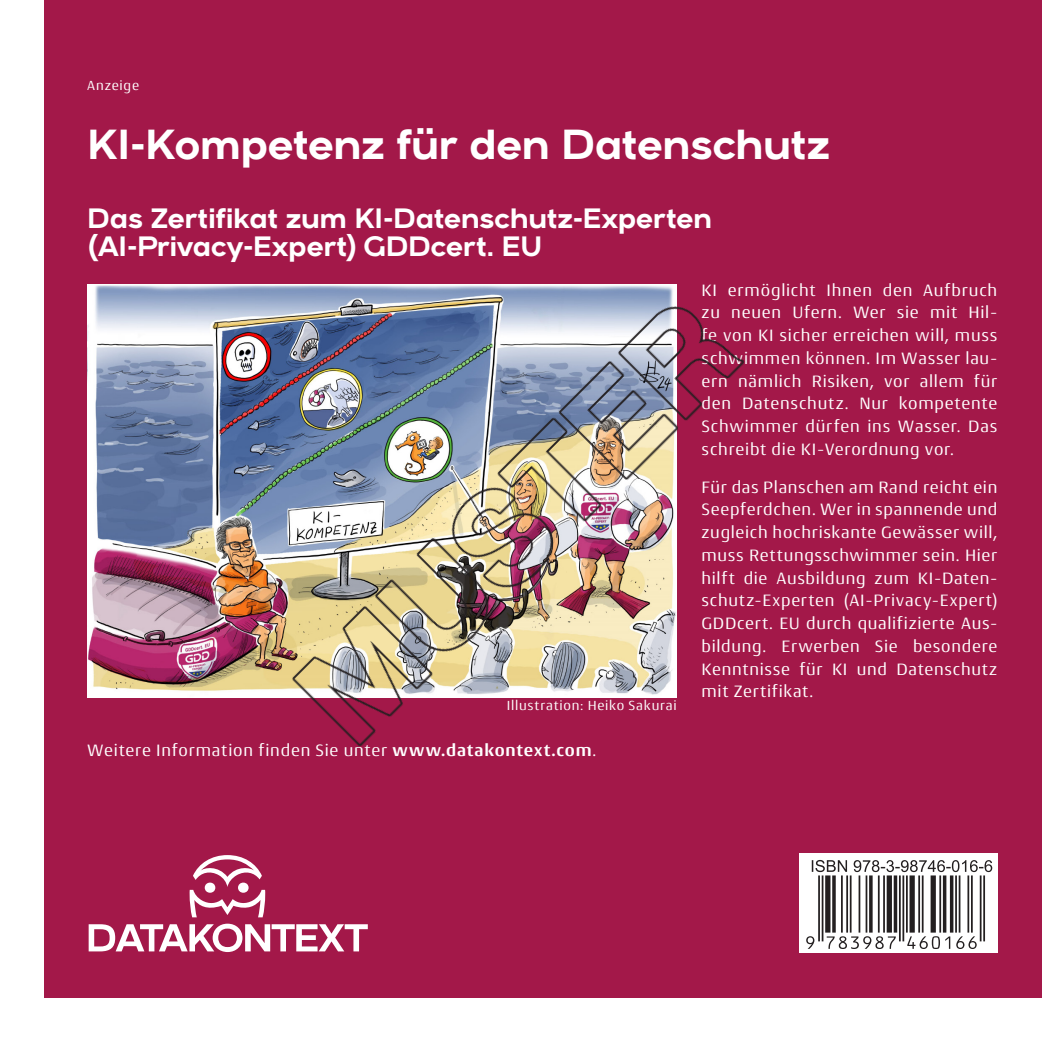
<style>
.page{position:relative;width:1042px;height:1042px;background:#fff}
.page>*{position:absolute;margin:0;border:0;box-sizing:border-box;transform-origin:0 0}
.t1{font:700 42px "Arkibal";letter-spacing:-.025em;color:#fff}
.t2{font:700 28px/28px "Arkibal";letter-spacing:-.02em;color:#fff}
.t3{font:17.5px/22.8px "Conto";letter-spacing:.045em;color:#fff;text-align:justify}
.t4{font:14px "Conto";letter-spacing:.055em;color:#fff}
.s1{font-weight:700}
</style>
<div class="page">
<div style="left:45px;top:0;width:997px;height:997px;background:#a31849"></div>
<svg style="left:190px;top:855px;width:75px;height:62px"></svg>
<svg style="left:89px;top:923px;width:279px;height:29px"></svg>
<div style="left:799px;top:853px;width:198px;height:99px;background:#fff"></div>
<svg style="left:806px;top:860px;width:186px;height:89px"></svg>
<img style="left:87px;top:285px;width:179px;height:412px">
<img style="left:266px;top:284px;width:479px;height:463px">
<p class="t4" style="left:87px;top:76px;width:53px">Anzeige</p>
<h1 class="t1" style="left:87px;top:114px;width:745px">KI-Kompetenz für den Datenschutz</h1>
<h2 class="t2" style="left:87px;top:203px;width:626px">Das Zertifikat zum KI-Datenschutz-Experten (AI-Privacy-Expert) GDDcert. EU</h2>
<p class="t3" style="left:701px;top:278px;width:297px">KI ermöglicht Ihnen den Aufbruch zu neuen Ufern. Wer sie mit Hil&shy;fe von KI sicher erreichen will, muss schwimmen können. Im Wasser lau&shy;ern nämlich Risiken, vor allem für den Datenschutz. Nur kompetente Schwimmer dürfen ins Wasser. Das schreibt die KI-Verordnung vor.</p>
<p class="t3" style="left:701px;top:475px;width:297px">Für das Planschen am Rand reicht ein Seepferdchen. Wer in spannende und zugleich hochriskante Gewässer will, muss Rettungsschwimmer sein. Hier hilft die Ausbildung zum KI-Daten&shy;schutz-Experten (AI-Privacy-Expert)<br>GDDcert. EU durch qualifizierte Aus&shy;bildung. Erwerben Sie besondere Kenntnisse für KI und Datenschutz mit Zertifikat.</p>
<p class="t4" style="left:507px;top:696px;width:171px">Illustration: Heiko Sakurai</p>
<p class="t3" style="left:87px;top:738px;width:510px">Weitere Information finden Sie unter <span class="s1">www.datakontext.com</span>.</p>
</div>
